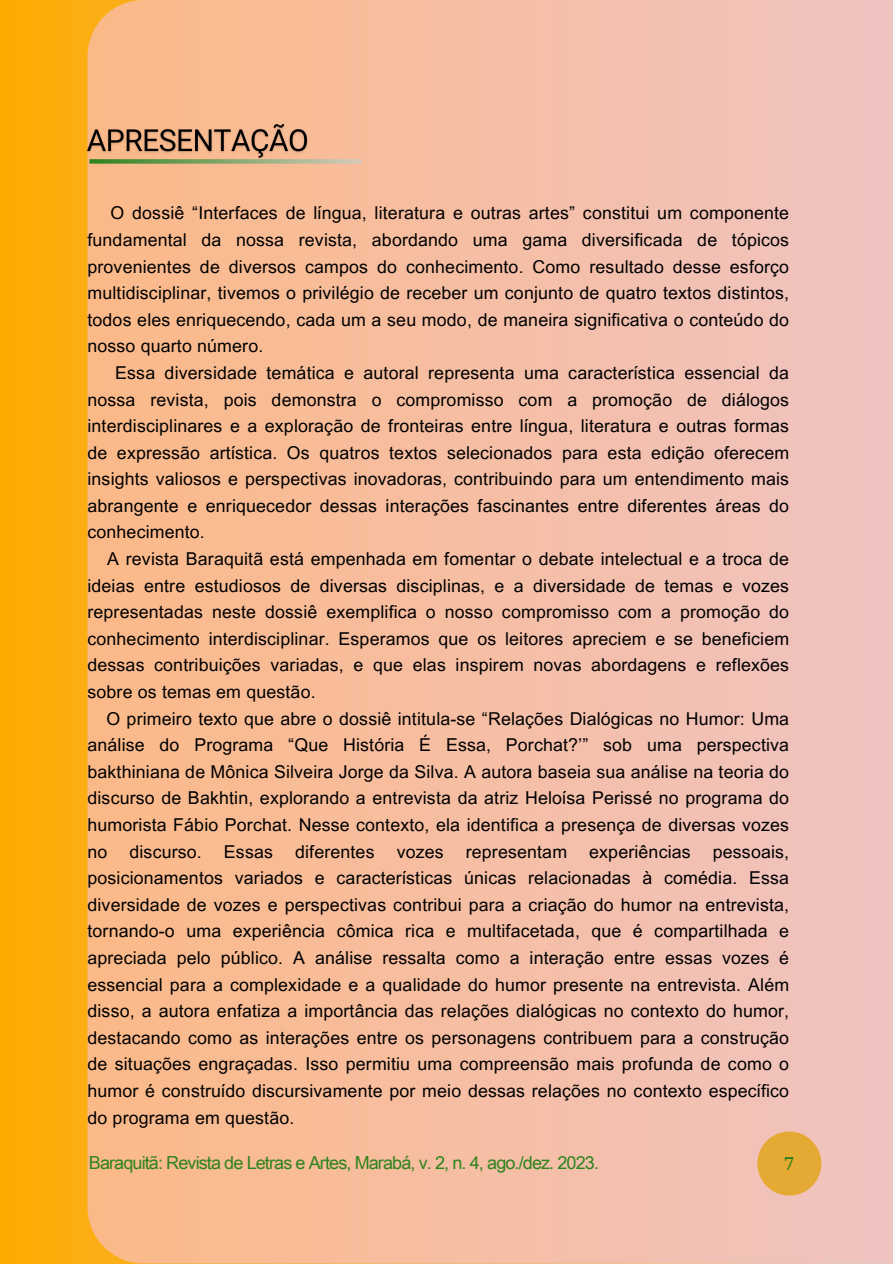
<style>
.page{position:relative;width:893px;height:1264px;background:#fff}
.page>*{position:absolute;margin:0;border:0;box-sizing:border-box;transform-origin:0 0}
.t1{font:18px "Arial Unicode MS";letter-spacing:-.05em;color:#2f831e}
.t2{font:700 18px "Droid Serif";color:#2f831e}
.t3{font:17.7px/26.5px "Arial MT Pro";letter-spacing:.01em;color:#000;text-align:justify}
</style>
<div class="page">
<div style="left:0;top:0;width:892px;height:1263px;background:#fdac09"></div>
<div style="left:87px;top:0;width:805px;height:1263px;background:linear-gradient(to right,#fbb987,#f0c4c2)"></div>
<div style="left:757px;top:1131px;width:64px;height:64px;background:#e5aa33;border-radius:50%"></div>
<img style="left:87px;top:121px;width:224px;height:44px">
<svg style="left:89px;top:159px;width:273px;height:5px"></svg>
<p class="t3" style="left:87px;top:202px;width:703px;text-indent:23px">O dossiê “Interfaces de língua, literatura e outras artes” constitui um componente fundamental da nossa revista, abordando uma gama diversificada de tópicos provenientes de diversos campos do conhecimento. Como resultado desse esforço multidisciplinar, tivemos o privilégio de receber um conjunto de quatro textos distintos, todos eles enriquecendo, cada um a seu modo, de maneira significativa o conteúdo do nosso quarto número.</p>
<p class="t3" style="left:87px;top:361px;width:703px;text-indent:28px">Essa diversidade temática e autoral representa uma característica essencial da nossa revista, pois demonstra o compromisso com a promoção de diálogos interdisciplinares e a exploração de fronteiras entre língua, literatura e outras formas de expressão artística. Os quatros textos selecionados para esta edição oferecem insights valiosos e perspectivas inovadoras, contribuindo para um entendimento mais abrangente e enriquecedor dessas interações fascinantes entre diferentes áreas do conhecimento.</p>
<p class="t3" style="left:87px;top:548px;width:703px;text-indent:20px">A revista Baraquitã está empenhada em fomentar o debate intelectual e a troca de ideias entre estudiosos de diversas disciplinas, e a diversidade de temas e vozes representadas neste dossiê exemplifica o nosso compromisso com a promoção do conhecimento interdisciplinar. Esperamos que os leitores apreciem e se beneficiem dessas contribuições variadas, e que elas inspirem novas abordagens e reflexões sobre os temas em questão.</p>
<p class="t3" style="left:87px;top:707px;width:703px;text-indent:19px">O primeiro texto que abre o dossiê intitula-se “Relações Dialógicas no Humor: Uma análise do Programa “Que História É Essa, Porchat?’” sob uma perspectiva bakthiniana de Mônica Silveira Jorge da Silva. A autora baseia sua análise na teoria do discurso de Bakhtin, explorando a entrevista da atriz Heloísa Perissé no programa do humorista Fábio Porchat. Nesse contexto, ela identifica a presença de diversas vozes no discurso. Essas diferentes vozes representam experiências pessoais, posicionamentos variados e características únicas relacionadas à comédia. Essa diversidade de vozes e perspectivas contribui para a criação do humor na entrevista, tornando-o uma experiência cômica rica e multifacetada, que é compartilhada e apreciada pelo público. A análise ressalta como a interação entre essas vozes é essencial para a complexidade e a qualidade do humor presente na entrevista. Além disso, a autora enfatiza a importância das relações dialógicas no contexto do humor, destacando como as interações entre os personagens contribuem para a construção de situações engraçadas. Isso permitiu uma compreensão mais profunda de como o humor é construído discursivamente por meio dessas relações no contexto específico do programa em questão.</p>
<p class="t1" style="left:89px;top:1149px;width:511px">Baraquitã: Revista de Letras e Artes, Marabá, v. 2, n. 4, ago./dez. 2023.</p>
<p class="t2" style="left:784px;top:1152px;width:12px">7</p>
</div>
